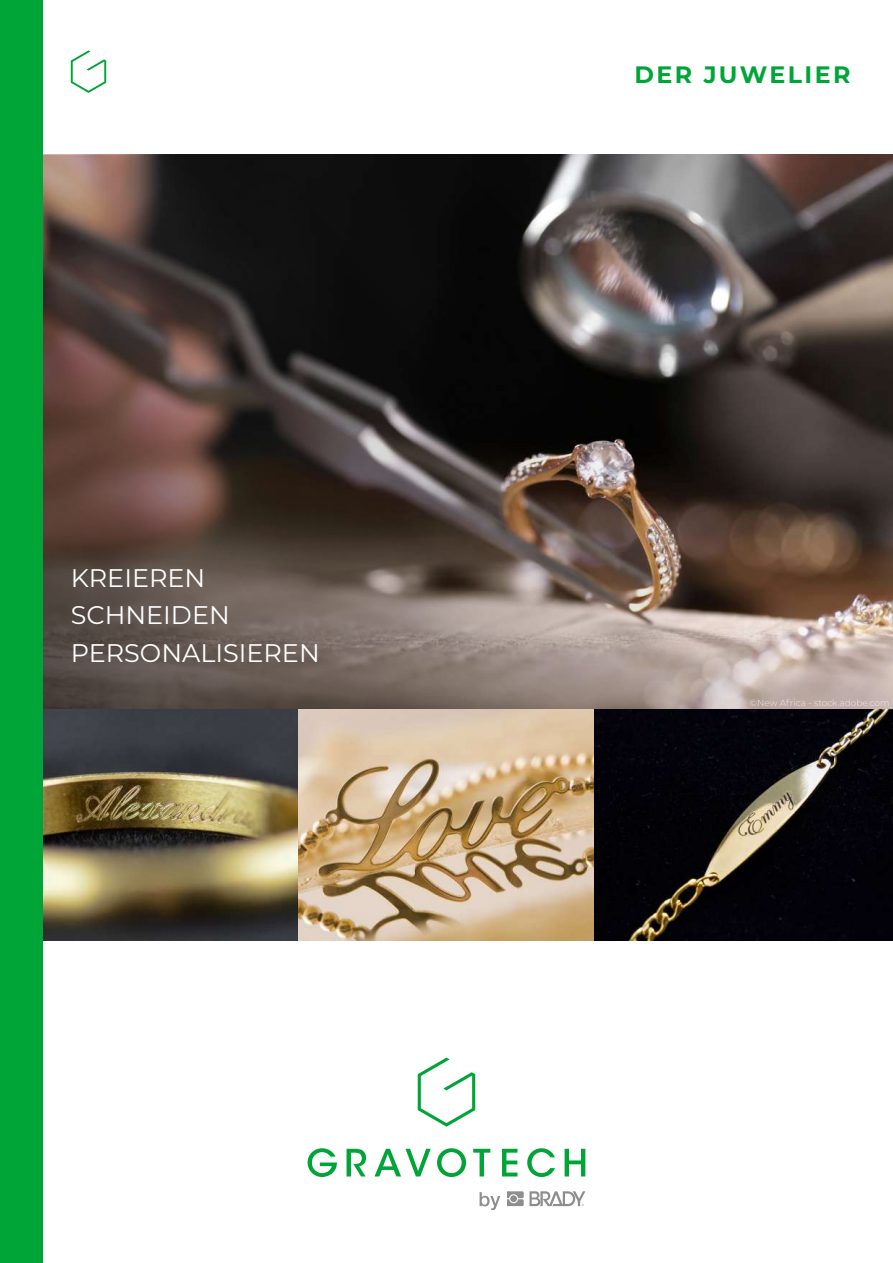
<style>
.page{position:relative;width:893px;height:1263px;background:#fff}
.page>*{position:absolute;margin:0;border:0;box-sizing:border-box;transform-origin:0 0}
.t1{font:25.5px/37.5px "Montserrat";color:#fff}
.t2{font:700 23.7px "Montserrat";letter-spacing:.1em;color:#00a538}
.t3{font:300 9px "Montserrat";color:#ededed}
</style>
<div class="page">
<img style="left:43px;top:154px;width:850px;height:787px">
<svg style="left:43px;top:155px;width:850px;height:554px;background:#544843"></svg>
<div style="left:0;top:0;width:43px;height:1263px;background:#00a538"></div>
<svg style="left:71px;top:50px;width:35px;height:43px"></svg>
<svg style="left:308px;top:1148px;width:29px;height:29px"></svg>
<svg style="left:347px;top:1149px;width:19px;height:27px"></svg>
<svg style="left:375px;top:1149px;width:56px;height:27px"></svg>
<svg style="left:437px;top:1148px;width:29px;height:29px"></svg>
<svg style="left:473px;top:1149px;width:17px;height:27px"></svg>
<svg style="left:502px;top:1149px;width:15px;height:27px"></svg>
<svg style="left:527px;top:1148px;width:28px;height:29px"></svg>
<svg style="left:565px;top:1149px;width:20px;height:27px"></svg>
<svg style="left:418px;top:1057px;width:57px;height:70px"></svg>
<svg style="left:480px;top:1192px;width:20px;height:18px"></svg>
<svg style="left:507px;top:1191px;width:78px;height:15px"></svg>
<p class="t1" style="left:71px;top:558px;width:251px">KREIEREN<br>SCHNEIDEN<br>PERSONALISIEREN</p>
<p class="t2" style="left:634px;top:58px;width:217px">DER JUWELIER</p>
<p class="t3" style="left:750px;top:696px;width:141px">©New Africa - stock.adobe.com</p>
</div>
